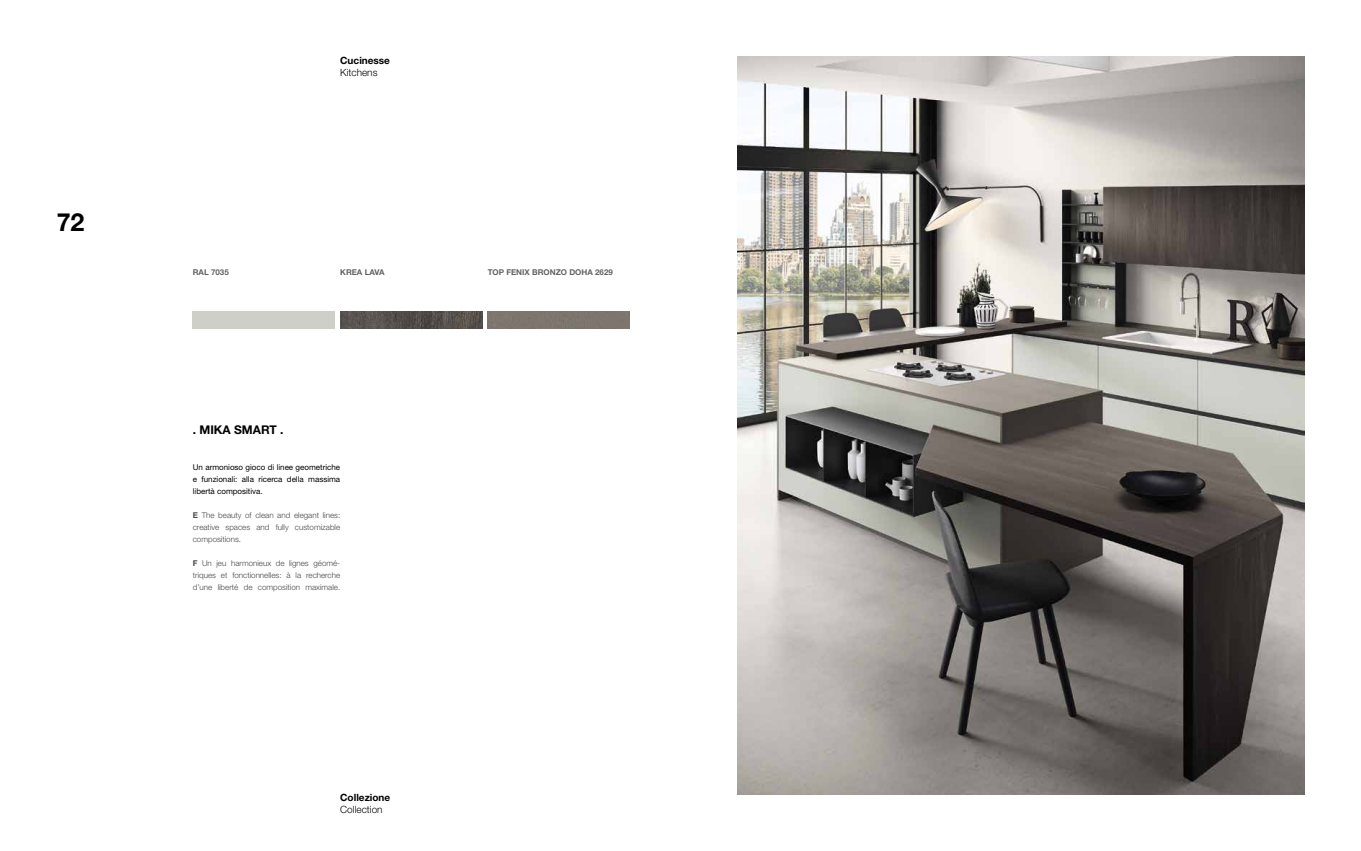
<style>
.page{position:relative;width:1361px;height:851px;background:#fff}
.page>*{position:absolute;margin:0;border:0;box-sizing:border-box;transform-origin:0 0}
.t1{font:700 25px "Helvetica Neue LT Std";color:#000}
.t2{font:700 12px "Helvetica Neue LT Std";color:#000}
.t3{font:700 10px "Helvetica Neue LT Std";color:#000}
.t4{font:300 10px "Helvetica Neue LT Std";color:#000}
.t5{font:300 8px/12px "Helvetica Neue LT Std";color:#484848;text-align:justify}
.t6{font:8px/12px "Helvetica Neue LT Std";color:#000;text-align:justify}
.t7{font:700 8px "Helvetica Neue LT Std";color:#636363}
.s1{font-weight:700}
</style>
<div class="page">
<img style="left:340px;top:311px;width:142px;height:17px">
<div style="left:488px;top:311px;width:141px;height:17px;background:#7e756e"></div>
<img style="left:737px;top:57px;width:567px;height:737px">
<h1 class="t1" style="left:57px;top:206px;width:29px">72</h1>
<p class="t3" style="left:340px;top:54px;width:51px">Cucinesse</p>
<p class="t4" style="left:340px;top:66px;width:39px">Kitchens</p>
<p class="t7" style="left:193px;top:267px;width:38px">RAL 7035</p>
<p class="t7" style="left:340px;top:267px;width:46px">KREA LAVA</p>
<p class="t7" style="left:488px;top:267px;width:127px">TOP FENIX BRONZO DOHA 2629</p>
<h2 class="t2" style="left:193px;top:422px;width:92px">. MIKA SMART .</h2>
<p class="t6" style="left:193px;top:461px;width:149px">Un armonioso gioco di linee geometriche e funzionali: alla ricerca della massima libertà compositiva.</p>
<p class="t5" style="left:193px;top:509px;width:149px"><span class="s1">E</span> The beauty of clean and elegant lines: creative spaces and fully customizable compositions.</p>
<p class="t5" style="left:193px;top:557px;width:149px"><span class="s1">F</span> Un jeu harmonieux de lignes géomé&shy;triques et fonctionnelles: à la recherche d’une liberté de composition maximale.</p>
<p class="t3" style="left:340px;top:791px;width:51px">Collezione</p>
<p class="t4" style="left:340px;top:803px;width:44px">Collection</p>
</div>
